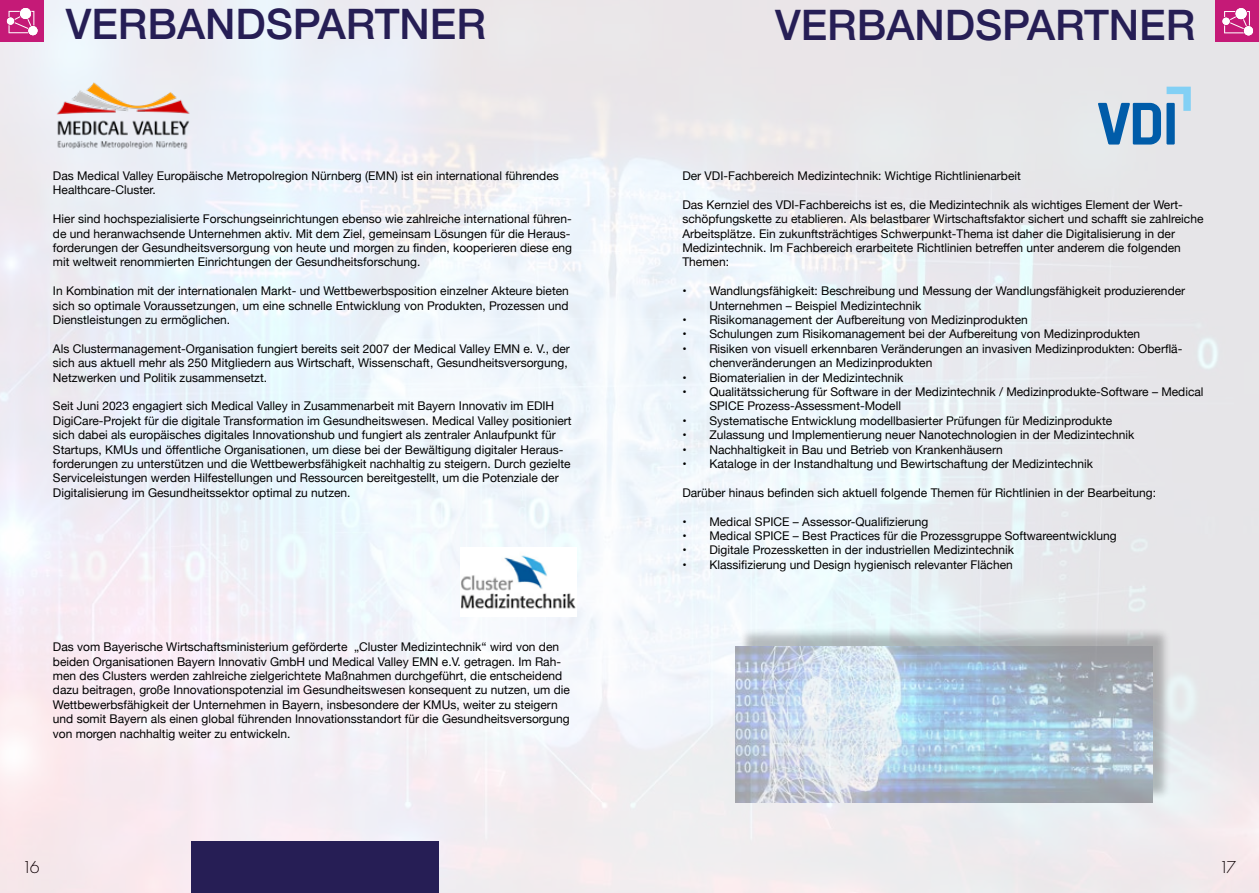
<style>
.page{position:relative;width:1259px;height:893px;background:#fff}
.page>*{position:absolute;margin:0;border:0;box-sizing:border-box;transform-origin:0 0}
.t1{font:500 42px "Helvetica Neue";color:#261e55}
.t2{font:300 18px "Futura PT";color:#000}
.t3{font:12px/14.4px "Helvetica Neue";color:#000}
</style>
<div class="page">
<img style="left:0;top:0;width:1259px;height:893px">
<img style="left:460px;top:548px;width:116px;height:68px">
<img style="left:53px;top:81px;width:139px;height:69px">
<div style="left:0;top:0;width:43px;height:41px;background:#c51a77"></div>
<svg style="left:7px;top:8px;width:31px;height:27px"></svg>
<div style="left:191px;top:841px;width:247px;height:52px;background:#261e55"></div>
<div style="left:1215px;top:0;width:44px;height:42px;background:#c51a77"></div>
<svg style="left:1222px;top:8px;width:31px;height:27px"></svg>
<svg style="left:1098px;top:87px;width:92px;height:58px;background:#91b5d3"></svg>
<div style="left:738px;top:628px;width:433px;height:172px;background:#000;opacity:.75"></div>
<img style="left:736px;top:646px;width:416px;height:157px">
<h1 class="t1" style="left:66px;top:-10px;width:422px">VERBANDSPARTNER</h1>
<h1 class="t1" style="left:775px;top:-9px;width:422px">VERBANDSPARTNER</h1>
<p class="t3" style="left:53px;top:169px;width:507px">Das Medical Valley Europäische Metropolregion Nürnberg (EMN) ist ein international führendes<br>Healthcare-Cluster.</p>
<p class="t3" style="left:53px;top:212px;width:520px">Hier sind hochspezialisierte Forschungseinrichtungen ebenso wie zahlreiche international führen&shy;de und heranwachsende Unternehmen aktiv. Mit dem Ziel, gemeinsam Lösungen für die Heraus&shy;forderungen der Gesundheitsversorgung von heute und morgen zu finden, kooperieren diese eng mit weltweit renommierten Einrichtungen der Gesundheitsforschung.</p>
<p class="t3" style="left:53px;top:284px;width:517px;text-align:justify">In Kombination mit der internationalen Markt- und Wettbewerbsposition einzelner Akteure bieten sich so optimale Voraussetzungen, um eine schnelle Entwicklung von Produkten, Prozessen und Dienstleistungen zu ermöglichen.</p>
<p class="t3" style="left:53px;top:342px;width:518px">Als Clustermanagement-Organisation fungiert bereits seit 2007 der Medical Valley EMN e. V., der sich aus aktuell mehr als 250 Mitgliedern aus Wirtschaft, Wissenschaft, Gesundheitsversorgung,<br>Netzwerken und Politik zusammensetzt.</p>
<p class="t3" style="left:53px;top:400px;width:520px">Seit Juni 2023 engagiert sich Medical Valley in Zusammenarbeit mit Bayern Innovativ im EDIH DigiCare-Projekt für die digitale Transformation im Gesundheitswesen. Medical Valley positioniert sich dabei als europäisches digitales Innovationshub und fungiert als zentraler Anlaufpunkt für Startups, KMUs und öffentliche Organisationen, um diese bei der Bewältigung digitaler Heraus&shy;forderungen zu unterstützen und die Wettbewerbsfähigkeit nachhaltig zu steigern. Durch gezielte Serviceleistungen werden Hilfestellungen und Ressourcen bereitgestellt, um die Potenziale der Digitalisierung im Gesundheitssektor optimal zu nutzen.</p>
<p class="t3" style="left:53px;top:640px;width:518px">Das vom Bayerische Wirtschaftsministerium geförderte „Cluster Medizintechnik“ wird von den beiden Organisationen Bayern Innovativ GmbH und Medical Valley EMN e.V. getragen. Im Rah&shy;men des Clusters werden zahlreiche zielgerichtete Maßnahmen durchgeführt, die entscheidend dazu beitragen, große Innovationspotenzial im Gesundheitswesen konsequent zu nutzen, um die Wettbewerbsfähigkeit der Unternehmen in Bayern, insbesondere der KMUs, weiter zu steigern und somit Bayern als einen global führenden Innovationsstandort für die Gesundheitsversorgung von morgen nachhaltig weiter zu entwickeln.</p>
<p class="t3" style="left:682px;top:169px;width:340px">Der VDI-Fachbereich Medizintechnik: Wichtige Richtlinienarbeit</p>
<p class="t3" style="left:682px;top:198px;width:522px">Das Kernziel des VDI-Fachbereichs ist es, die Medizintechnik als wichtiges Element der Wert&shy;schöpfungskette zu etablieren. Als belastbarer Wirtschaftsfaktor sichert und schafft sie zahlreiche Arbeitsplätze. Ein zukunftsträchtiges Schwerpunkt-Thema ist daher die Digitalisierung in der Medizintechnik. Im Fachbereich erarbeitete Richtlinien betreffen unter anderem die folgenden Themen:</p>
<p class="t3" style="left:709px;top:284px;width:477px;text-indent:-27px">• Wandlungsfähigkeit: Beschreibung und Messung der Wandlungsfähigkeit produzierender<br>Unternehmen – Beispiel Medizintechnik</p>
<p class="t3" style="left:682px;top:313px;width:347px">• Risikomanagement der Aufbereitung von Medizinprodukten</p>
<p class="t3" style="left:682px;top:328px;width:459px">• Schulungen zum Risikomanagement bei der Aufbereitung von Medizinprodukten</p>
<p class="t3" style="left:709px;top:342px;width:474px;text-indent:-27px">• Risiken von visuell erkennbaren Veränderungen an invasiven Medizinprodukten: Oberflä&shy;chenveränderungen an Medizinprodukten</p>
<p class="t3" style="left:682px;top:371px;width:222px">• Biomaterialien in der Medizintechnik</p>
<p class="t3" style="left:709px;top:385px;width:496px;text-indent:-27px">• Qualitätssicherung für Software in der Medizintechnik / Medizinprodukte-Software – Medical<br>SPICE Prozess-Assessment-Modell</p>
<p class="t3" style="left:682px;top:414px;width:431px">• Systematische Entwicklung modellbasierter Prüfungen für Medizinprodukte</p>
<p class="t3" style="left:682px;top:428px;width:453px">• Zulassung und Implementierung neuer Nanotechnologien in der Medizintechnik</p>
<p class="t3" style="left:682px;top:443px;width:322px">• Nachhaltigkeit in Bau und Betrieb von Krankenhäusern</p>
<p class="t3" style="left:682px;top:457px;width:412px">• Kataloge in der Instandhaltung und Bewirtschaftung der Medizintechnik</p>
<p class="t3" style="left:682px;top:486px;width:475px">Darüber hinaus befinden sich aktuell folgende Themen für Richtlinien in der Bearbeitung:</p>
<p class="t3" style="left:682px;top:515px;width:247px">• Medical SPICE – Assessor-Qualifizierung</p>
<p class="t3" style="left:682px;top:529px;width:436px">• Medical SPICE – Best Practices für die Prozessgruppe Softwareentwicklung</p>
<p class="t3" style="left:682px;top:544px;width:333px">• Digitale Prozessketten in der industriellen Medizintechnik</p>
<p class="t3" style="left:682px;top:558px;width:332px">• Klassifizierung und Design hygienisch relevanter Flächen</p>
<h2 class="t2" style="left:22px;top:856px;width:19px">16</h2>
<h2 class="t2" style="left:1219px;top:856px;width:19px">17</h2>
</div>
